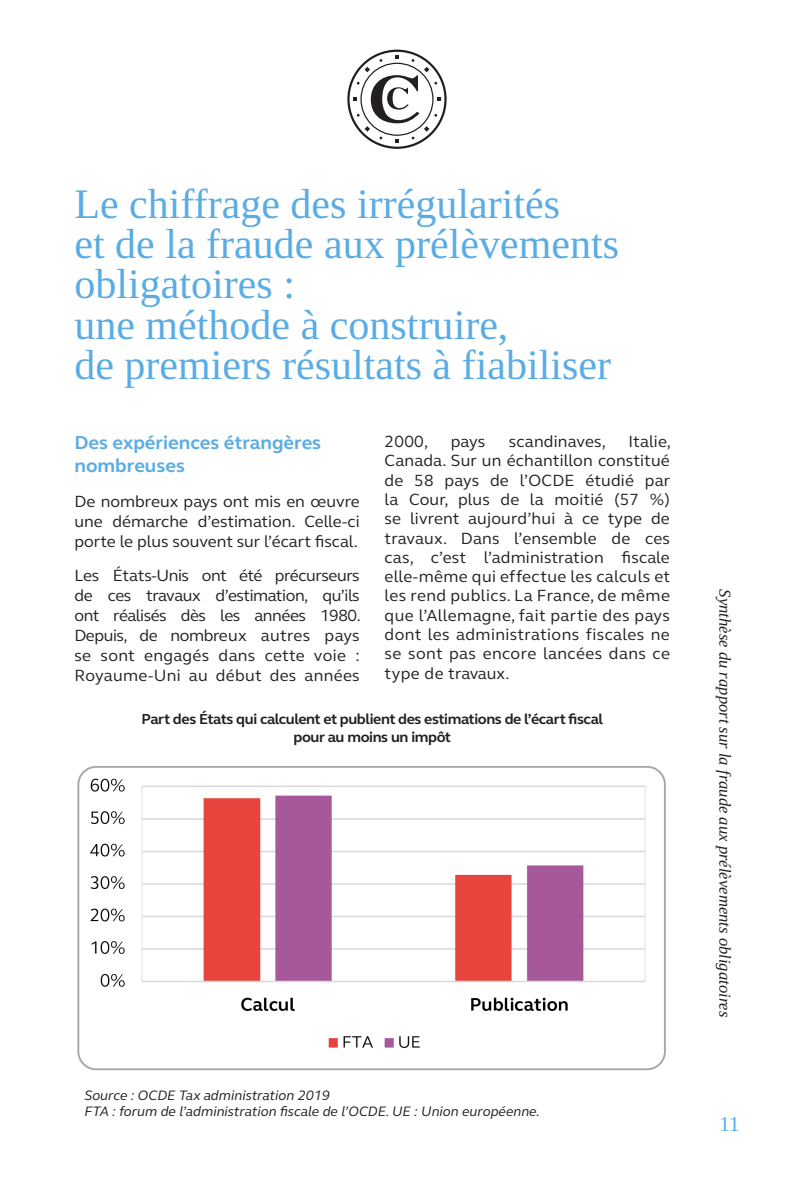
<style>
.page{position:relative;width:794px;height:1191px;background:#fff}
.page>*{position:absolute;margin:0;border:0;box-sizing:border-box;transform-origin:0 0}
.Chapitre{font:42px/40.2px "Liberation Serif";color:#5aace5}
.t1{font:21px "Liberation Serif";color:#5aace5}
.Titre{font:700 19.25px/23.1px "FS Elliot";color:#5aace5}
.Texte{font:16.62px/19.4px "FS Elliot";letter-spacing:.015em;color:#231f20;text-align:justify}
.t2{font:italic 16.62px "Liberation Serif";color:#231f20}
.Titre_Image_Tableau{font:700 14.88px/17.8px "FS Elliot";letter-spacing:-.025em;color:#231f20;text-align:center}
.Sources__2_colonnes{font:italic 14px "FS Elliot";color:#231f20}
</style>
<div class="page">
<svg style="left:347px;top:50px;width:99px;height:99px"></svg>
<img style="left:77px;top:766px;width:589px;height:305px">
<p class="Chapitre" style="left:74px;top:183px;width:546px">Le chiffrage des irrégularités<br>et de la fraude aux prélèvements obligatoires :<br>une méthode à construire,<br>de premiers résultats à fiabiliser</p>
<p class="Titre" style="left:74px;top:430px;width:248px">Des expériences étrangères nombreuses</p>
<p class="Texte" style="left:74px;top:490px;width:287px;line-height:19.9px">De nombreux pays ont mis en œuvre une démarche d’estimation. Celle-ci porte le plus souvent sur l’écart fiscal.</p>
<p class="Texte" style="left:74px;top:565px;width:287px;line-height:19.9px">Les États-Unis ont été précurseurs de ces travaux d’estimation, qu’ils ont réalisés dès les années 1980.<br>Depuis, de nombreux autres pays se sont engagés dans cette voie :<br>Royaume-Uni au début des années</p>
<p class="Texte" style="left:384px;top:431px;width:288px;text-indent:244px">Italie, Canada. Sur un échantillon constitué de 58 pays de l’OCDE étudié par la Cour, plus de la moitié (57 %) se livrent aujourd’hui à ce type de travaux. Dans l’ensemble de ces cas, c’est l’administration fiscale elle-même qui effectue les calculs et les rend publics. La France, de même que l’Allemagne, fait partie des pays dont les administrations fiscales ne se sont pas encore lancées dans ce type de travaux.</p>
<p class="Titre_Image_Tableau" style="left:141px;top:709px;width:463px">Part des États qui calculent et publient des estimations de l’écart fiscal pour au moins un impôt</p>
<p class="Texte" style="left:384px;top:431px;width:45px">2000,</p>
<p class="Texte" style="left:451px;top:431px;width:36px">pays</p>
<p class="Texte" style="left:509px;top:431px;width:98px">scandinaves,</p>
<p class="Sources__2_colonnes" style="left:84px;top:1085px;width:247px">Source : OCDE Tax administration 2019</p>
<p class="Sources__2_colonnes" style="left:84px;top:1102px;width:457px">FTA : forum de l’administration fiscale de l’OCDE. UE : Union européenne.</p>
<p class="t2" style="left:736px;top:589px;width:429px;rotate:90deg">Synthèse du rapport sur la fraude aux prélèvements obligatoires</p>
<p class="t1" style="left:719px;top:1110px;width:22px">11</p>
</div>
